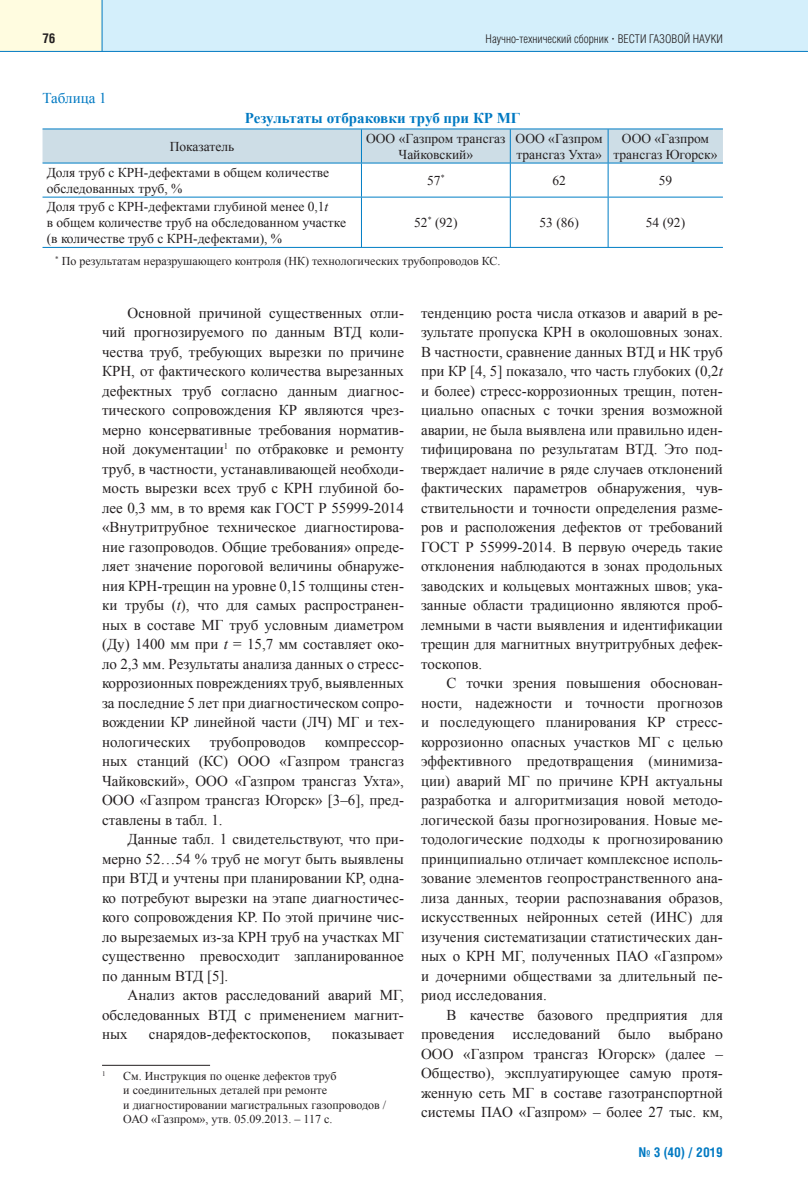
<style>
.page{position:relative;width:808px;height:1191px;background:#fff}
.page>*{position:absolute;margin:0;border:0;box-sizing:border-box;transform-origin:0 0}
.t1{font:15px/19.5px "Times New Roman";color:#231f20;text-align:justify}
.t2{font:700 15px "Times New Roman";color:#0079c2}
.t3{font:15px "Times New Roman";color:#0079c2}
.t4{font:13.5px/16.2px "Times New Roman";color:#231f20}
.t5{font:700 13.5px "Helios Cond";color:#0079c2}
.t6{font:700 13.5px "Helios Cond";color:#231f20}
.t7{font:12px/14.4px "Times New Roman";color:#231f20}
.t8{font:300 12px "Helios Cond";color:#231f20}
.t9{font:6.9px "Times New Roman";color:#231f20}
.s1{font-family:"Times New Roman";font-weight:700}
.s2{font-style:italic}
</style>
<div class="page">
<div style="left:102px;top:0;width:706px;height:51px;background:#d4effb"></div>
<div style="left:0;top:0;width:102px;height:51px;background:#fffce0"></div>
<hr style="left:0;top:51px;width:808px;height:1px;background:#0079c2">
<hr style="left:102px;top:0;width:1px;height:51px;background:#0079c2">
<hr style="left:102px;top:1065px;width:108px;height:1px;background:#231f20">
<div style="left:43px;top:130px;width:680px;height:33px;background:#cddde6"></div>
<hr style="left:361px;top:129px;width:1px;height:34px;background:#007ec5">
<hr style="left:510px;top:129px;width:1px;height:34px;background:#007ec5">
<hr style="left:608px;top:129px;width:1px;height:34px;background:#007ec5">
<hr style="left:361px;top:163px;width:1px;height:34px;background:#007ec5">
<hr style="left:510px;top:163px;width:1px;height:34px;background:#007ec5">
<hr style="left:608px;top:163px;width:1px;height:34px;background:#007ec5">
<hr style="left:43px;top:197px;width:467px;height:1px;background:#007ec5">
<hr style="left:361px;top:197px;width:1px;height:50px;background:#007ec5">
<hr style="left:510px;top:197px;width:98px;height:1px;background:#007ec5">
<hr style="left:510px;top:197px;width:1px;height:50px;background:#007ec5">
<hr style="left:608px;top:197px;width:115px;height:1px;background:#007ec5">
<hr style="left:608px;top:197px;width:1px;height:50px;background:#007ec5">
<hr style="left:43px;top:247px;width:680px;height:1px;background:#007ec5">
<hr style="left:43px;top:129px;width:680px;height:1px;background:#007ec5">
<hr style="left:43px;top:163px;width:680px;height:1px;background:#007ec5">
<p class="t6" style="left:43px;top:33px;width:15px">76</p>
<p class="t8" style="left:486px;top:34px;width:239px">Научно-технический сборник <span class="s1">·</span> ВЕСТИ ГАЗОВОЙ НАУКИ</p>
<p class="t3" style="left:43px;top:90px;width:66px">Таблица 1</p>
<p class="t2" style="left:245px;top:109px;width:277px">Результаты отбраковки труб при КР МГ</p>
<p class="t4" style="left:170px;top:138px;width:66px">Показатель</p>
<p class="t4" style="left:366px;top:130px;width:141px;text-align:center">ООО «Газпром трансгаз<br>Чайковский»</p>
<p class="t4" style="left:516px;top:130px;width:89px">ООО «Газпром трансгаз Ухта»</p>
<p class="t4" style="left:613px;top:130px;width:106px;text-align:center">ООО «Газпром трансгаз Югорск»</p>
<p class="t4" style="left:47px;top:164px;width:284px">Доля труб с КРН-дефектами в общем количестве обследованных труб, %</p>
<p class="t4" style="left:427px;top:172px;width:19px">57<sup>*</sup></p>
<p class="t4" style="left:552px;top:172px;width:15px">62</p>
<p class="t4" style="left:659px;top:172px;width:15px">59</p>
<p class="t4" style="left:47px;top:198px;width:301px">Доля труб с КРН-дефектами глубиной менее 0,1<span class="s2">t<br></span>в общем количестве труб на обследованном участке (в количестве труб с КРН-дефектами), %</p>
<p class="t4" style="left:414px;top:214px;width:45px">52<sup>*</sup> (92)</p>
<p class="t4" style="left:539px;top:214px;width:41px">53 (86)</p>
<p class="t4" style="left:646px;top:214px;width:41px">54 (92)</p>
<p class="t7" style="left:55px;top:254px;width:447px"><sup>*</sup> По результатам неразрушающего контроля (НК) технологических трубопроводов КС.</p>
<p class="t1" style="left:102px;top:303px;width:303px;text-indent:26px">Основной причиной существенных отли&shy;чий прогнозируемого по данным ВТД коли&shy;чества труб, требующих вырезки по причине КРН, от фактического количества вырезанных дефектных труб согласно данным диагнос&shy;тического сопровождения КР являются чрез&shy;мерно консервативные требования норматив&shy;ной документации<sup>1</sup> по отбраковке и ремонту труб, в частности, устанавливающей необходи&shy;мость вырезки всех труб с КРН глубиной бо&shy;лее 0,3 мм, в то время как ГОСТ Р 55999-2014 «Внутритрубное техническое диагностирова&shy;ние газопроводов. Общие требования» опреде&shy;ляет значение пороговой величины обнаруже&shy;ния КРН-трещин на уровне 0,15 толщины стен&shy;ки трубы (<span class="s2">t</span>), что для самых распространен&shy;ных в составе МГ труб условным диаметром (Ду) 1400 мм при <span class="s2">t</span> = 15,7 мм составляет око&shy;ло 2,3 мм. Результаты анализа данных о стресс&shy;коррозионных повреждениях труб, выявленных за последние 5 лет при диагностическом сопро&shy;вождении КР линейной части (ЛЧ) МГ и тех&shy;нологических</p>
<p class="t1" style="left:210px;top:732px;width:97px">трубопроводов</p>
<p class="t1" style="left:102px;top:732px;width:303px;text-indent:223px">компрессор&shy;ных станций (КС) ООО «Газпром трансгаз Чайковский», ООО «Газпром трансгаз Ухта», ООО «Газпром трансгаз Югорск» [3–6], пред&shy;ставлены в табл. 1.</p>
<p class="t1" style="left:102px;top:829px;width:303px;text-indent:26px">Данные табл. 1 свидетельствуют, что при&shy;мерно 52…54 % труб не могут быть выявлены при ВТД и учтены при планировании КР, одна&shy;ко потребуют вырезки на этапе диагностичес&shy;кого сопровождения КР. По этой причине чис&shy;ло вырезаемых из-за КРН труб на участках МГ существенно превосходит запланированное по данным ВТД [5].</p>
<p class="t1" style="left:102px;top:985px;width:303px;text-indent:26px">Анализ актов расследований аварий МГ, обследованных ВТД с применением магнит&shy;ных</p>
<p class="t1" style="left:149px;top:1024px;width:164px">снарядов-дефектоскопов,</p>
<p class="t1" style="left:332px;top:1024px;width:74px">показывает</p>
<p class="t9" style="left:102px;top:1069px;width:5px">1</p>
<p class="t7" style="left:123px;top:1068px;width:264px">См. Инструкция по оценке дефектов труб<br>и соединительных деталей при ремонте<br>и диагностировании магистральных газопроводов / ОАО «Газпром», утв. 05.09.2013. – 117 с.</p>
<p class="t1" style="left:421px;top:303px;width:303px">тенденцию роста числа отказов и аварий в ре&shy;зультате пропуска КРН в околошовных зонах.<br>В частности, сравнение данных ВТД и НК труб при КР [4, 5] показало, что часть глубоких (0,2<span class="s2">t </span>и более) стресс-коррозионных трещин, потен&shy;циально опасных с точки зрения возможной аварии, не была выявлена или правильно иден&shy;тифицирована по результатам ВТД. Это под&shy;тверждает наличие в ряде случаев отклонений фактических параметров обнаружения, чув&shy;ствительности и точности определения разме&shy;ров и расположения дефектов от требований ГОСТ Р 55999-2014. В первую очередь такие отклонения наблюдаются в зонах продольных заводских и кольцевых монтажных швов; ука&shy;занные области традиционно являются проб&shy;лемными в части выявления и идентификации трещин для магнитных внутритрубных дефек&shy;тоскопов.</p>
<p class="t1" style="left:421px;top:673px;width:303px;text-indent:26px">С точки зрения повышения обоснован&shy;ности, надежности и точности прогнозов и последующего планирования КР стресс&shy;коррозионно опасных участков МГ с целью эффективного предотвращения (минимиза&shy;ции) аварий МГ по причине КРН актуальны разработка и алгоритмизация новой методо&shy;логической базы прогнозирования. Новые ме&shy;тодологические подходы к прогнозированию принципиально отличает комплексное исполь&shy;зование элементов геопространственного ана&shy;лиза данных, теории распознавания образов, искусственных нейронных сетей (ИНС) для изучения систематизации статистических дан&shy;ных о КРН МГ, полученных ПАО «Газпром» и дочерними обществами за длительный пе&shy;риод исследования.</p>
<p class="t1" style="left:421px;top:1005px;width:303px;text-indent:26px">В качестве базового предприятия для проведения исследований было выбрано ООО «Газпром трансгаз Югорск» (далее – Общество), эксплуатирующее самую протя&shy;женную сеть МГ в составе газотранспортной системы ПАО «Газпром» – более 27 тыс. км,</p>
<p class="t5" style="left:639px;top:1147px;width:86px">№ 3 (40) / 2019</p>
</div>
